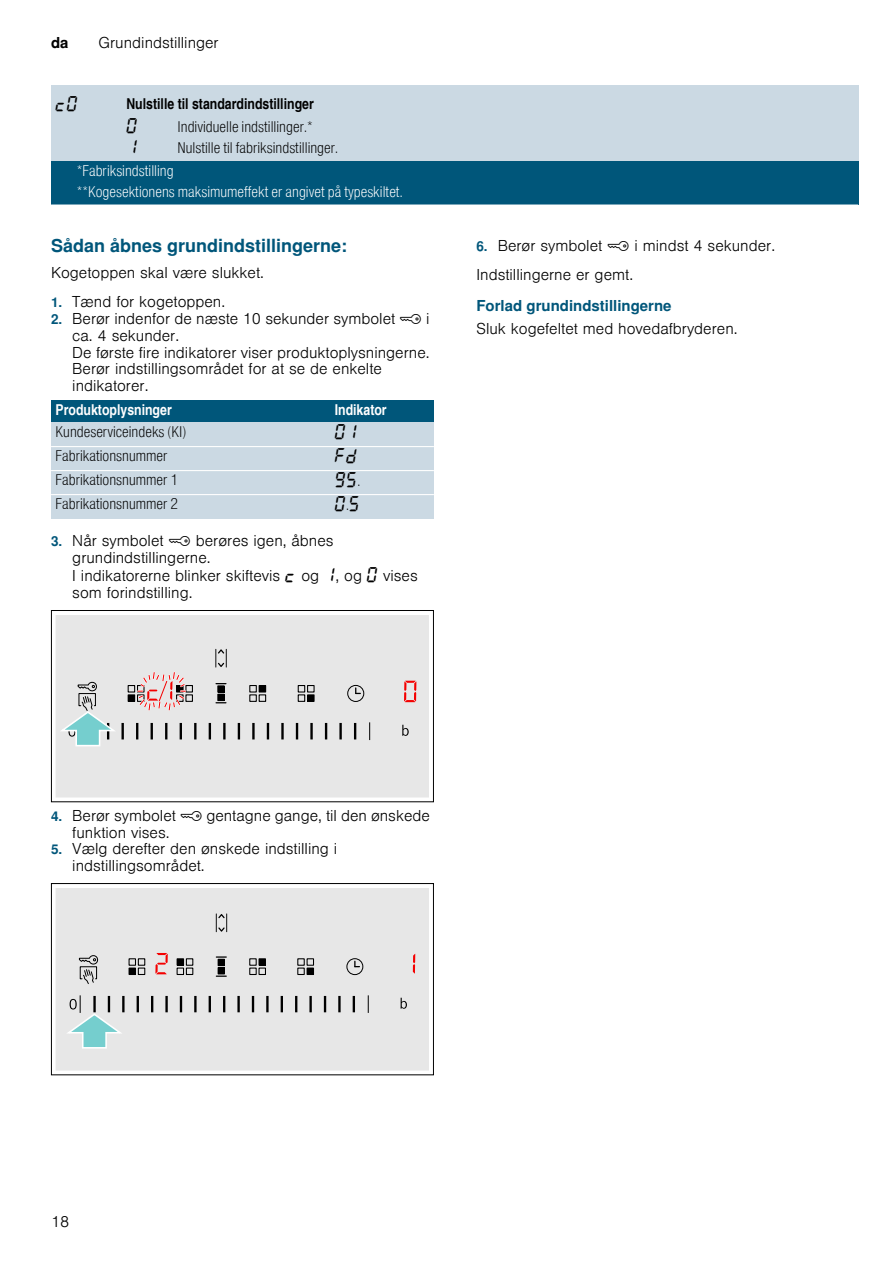
<style>
.page{position:relative;width:893px;height:1263px;background:#fff}
.page>*{position:absolute;margin:0;border:0;box-sizing:border-box;transform-origin:0 0}
.t1{font:700 18px "Nimbus San L";color:#00567a}
.t2{font:16.5px "BSH Symb All";color:#000}
.t3{font:300 15px/16.6px "Nimbus San L";color:#000}
.t4{font:15px "Nimbus San L Lig Con";color:#000}
.t5{font:15px/21px "Nimbus San L Lig Con";color:#fff}
.t6{font:15px "Nimbus San L Bol Con";color:#000}
.t7{font:15px "Nimbus San L Bol Con";color:#fff}
.t8{font:700 15px "Nimbus San L";color:#00567a}
.t9{font:700 15px "Nimbus San L";color:#000}
.s1{font-weight:700;font-size:13.5px;color:#00567a}
.s2{font-family:"BSH Symb PH1";font-weight:400;font-size:16.5px}
.s3{font-family:"Nimbus San L Lig Con";font-size:15px}
.s4{font-family:"BSH Symb All";font-weight:400;font-size:16.5px}
</style>
<div class="page">
<div style="left:51px;top:85px;width:71px;height:77px;background:#cbd9e3"></div>
<div style="left:122px;top:85px;width:736px;height:32px;background:#cbd9e3"></div>
<div style="left:122px;top:117px;width:736px;height:45px;background:#cbd9e3"></div>
<div style="left:51px;top:162px;width:807px;height:43px;background:#00567a"></div>
<hr style="left:51px;top:204px;width:807px;height:2px;background:#fff">
<div style="left:51px;top:400px;width:279px;height:23px;background:#00567a"></div>
<div style="left:330px;top:400px;width:104px;height:23px;background:#00567a"></div>
<div style="left:51px;top:423px;width:279px;height:24px;background:#cbd9e3"></div>
<div style="left:330px;top:423px;width:104px;height:24px;background:#cbd9e3"></div>
<div style="left:51px;top:447px;width:279px;height:24px;background:#cbd9e3"></div>
<div style="left:330px;top:447px;width:104px;height:24px;background:#cbd9e3"></div>
<div style="left:51px;top:471px;width:279px;height:24px;background:#cbd9e3"></div>
<div style="left:330px;top:471px;width:104px;height:24px;background:#cbd9e3"></div>
<div style="left:51px;top:495px;width:279px;height:24px;background:#cbd9e3"></div>
<div style="left:330px;top:495px;width:104px;height:24px;background:#cbd9e3"></div>
<hr style="left:51px;top:446px;width:383px;height:1px;background:#fff">
<hr style="left:51px;top:470px;width:383px;height:1px;background:#fff">
<hr style="left:51px;top:494px;width:383px;height:1px;background:#fff">
<div style="left:55px;top:615px;width:374px;height:183px;background:#e7e7e7"></div>
<div style="left:51px;top:610px;width:383px;height:192px;border:1px solid #000"></div>
<svg style="left:404px;top:681px;width:12px;height:21px"></svg>
<svg style="left:297px;top:684px;width:18px;height:18px"></svg>
<div style="left:347px;top:685px;width:17px;height:17px;border:1px solid #000;border-radius:50%"></div>
<svg style="left:355px;top:688px;width:5px;height:6px"></svg>
<svg style="left:249px;top:684px;width:18px;height:18px"></svg>
<svg style="left:127px;top:670px;width:66px;height:42px;background:#d4c0c0"></svg>
<svg style="left:216px;top:683px;width:10px;height:20px"></svg>
<div style="left:217px;top:685px;width:8px;height:8px;border:1px solid #000"></div>
<svg style="left:369px;top:722px;width:1px;height:18px"></svg>
<svg style="left:354px;top:723px;width:2px;height:16px"></svg>
<hr style="left:339px;top:723px;width:3px;height:16px;background:#000">
<svg style="left:325px;top:723px;width:2px;height:16px"></svg>
<hr style="left:310px;top:723px;width:3px;height:16px;background:#000">
<svg style="left:296px;top:723px;width:2px;height:16px"></svg>
<hr style="left:281px;top:723px;width:3px;height:16px;background:#000">
<svg style="left:267px;top:723px;width:2px;height:16px"></svg>
<svg style="left:252px;top:723px;width:2px;height:16px"></svg>
<svg style="left:238px;top:723px;width:2px;height:16px"></svg>
<svg style="left:223px;top:723px;width:2px;height:16px"></svg>
<svg style="left:209px;top:723px;width:2px;height:16px"></svg>
<svg style="left:194px;top:723px;width:2px;height:16px"></svg>
<svg style="left:180px;top:723px;width:2px;height:16px"></svg>
<svg style="left:165px;top:723px;width:2px;height:16px"></svg>
<hr style="left:150px;top:723px;width:3px;height:16px;background:#000">
<svg style="left:136px;top:723px;width:2px;height:16px"></svg>
<hr style="left:121px;top:723px;width:3px;height:16px;background:#000">
<svg style="left:402px;top:725px;width:6px;height:11px"></svg>
<svg style="left:57px;top:681px;width:61px;height:66px;background:#c9d9d9"></svg>
<svg style="left:214px;top:649px;width:19px;height:18px"></svg>
<div style="left:55px;top:888px;width:374px;height:183px;background:#e7e7e7"></div>
<div style="left:51px;top:883px;width:383px;height:192px;border:1px solid #000"></div>
<svg style="left:155px;top:953px;width:13px;height:21px"></svg>
<svg style="left:403px;top:953px;width:12px;height:21px"></svg>
<svg style="left:297px;top:958px;width:17px;height:17px"></svg>
<div style="left:346px;top:958px;width:17px;height:17px;border:1px solid #000;border-radius:50%"></div>
<svg style="left:354px;top:961px;width:5px;height:6px"></svg>
<svg style="left:128px;top:958px;width:18px;height:17px"></svg>
<svg style="left:249px;top:958px;width:17px;height:17px"></svg>
<svg style="left:176px;top:958px;width:18px;height:17px"></svg>
<svg style="left:78px;top:954px;width:21px;height:30px"></svg>
<svg style="left:216px;top:975px;width:10px;height:2px"></svg>
<svg style="left:216px;top:956px;width:10px;height:2px"></svg>
<div style="left:218px;top:967px;width:6px;height:7px;background:#000"></div>
<div style="left:218px;top:967px;width:7px;height:7px;border:1px solid #000"></div>
<div style="left:218px;top:959px;width:6px;height:7px;background:#000"></div>
<div style="left:218px;top:959px;width:7px;height:7px;border:1px solid #000"></div>
<svg style="left:368px;top:995px;width:1px;height:18px"></svg>
<hr style="left:352px;top:996px;width:3px;height:16px;background:#000">
<svg style="left:338px;top:996px;width:2px;height:16px"></svg>
<svg style="left:324px;top:996px;width:2px;height:16px"></svg>
<hr style="left:309px;top:996px;width:3px;height:16px;background:#000">
<svg style="left:295px;top:996px;width:2px;height:16px"></svg>
<svg style="left:281px;top:996px;width:2px;height:16px"></svg>
<svg style="left:266px;top:996px;width:2px;height:16px"></svg>
<svg style="left:252px;top:996px;width:2px;height:16px"></svg>
<hr style="left:237px;top:996px;width:3px;height:16px;background:#000">
<svg style="left:223px;top:996px;width:2px;height:16px"></svg>
<svg style="left:209px;top:996px;width:2px;height:16px"></svg>
<svg style="left:194px;top:996px;width:2px;height:16px"></svg>
<svg style="left:180px;top:996px;width:2px;height:16px"></svg>
<hr style="left:165px;top:996px;width:3px;height:16px;background:#000">
<svg style="left:151px;top:996px;width:2px;height:16px"></svg>
<svg style="left:400px;top:998px;width:7px;height:11px"></svg>
<svg style="left:64px;top:995px;width:80px;height:54px;background:#cad9d9"></svg>
<svg style="left:216px;top:913px;width:11px;height:19px"></svg>
<p class="t9" style="left:51px;top:34px;width:19px">da</p>
<p class="t3" style="left:99px;top:33px;width:122px">Grundindstillinger</p>
<p class="t2" style="left:56px;top:95px;width:24px">™‹</p>
<p class="t6" style="left:126px;top:94px;width:189px">Nulstille til standardindstillinger</p>
<p class="t2" style="left:126px;top:117px;width:13px">‹</p>
<p class="t4" style="left:177px;top:117px;width:137px">Individuelle indstillinger.*</p>
<p class="t2" style="left:126px;top:138px;width:13px">‚</p>
<p class="t4" style="left:177px;top:138px;width:162px">Nulstille til fabriksindstillinger.</p>
<p class="t5" style="left:77px;top:160px;width:327px">*Fabriksindstilling<br>**Kogesektionens maksimumeffekt er angivet på typeskiltet.</p>
<p class="t1" style="left:51px;top:234px;width:298px">Sådan åbnes grundindstillingerne:</p>
<p class="t3" style="left:51px;top:263px;width:214px">Kogetoppen skal være slukket.</p>
<p class="t3" style="left:51px;top:292px;width:176px"><span class="s1">1.</span> Tænd for kogetoppen.</p>
<p class="t3" style="left:72px;top:309px;width:359px;text-indent:-21px"><span class="s1">2.</span> Berør indenfor de næste 10 sekunder symbolet <span class="s2">'</span> i ca. 4 sekunder.<br>De første fire indikatorer viser produktoplysningerne.<br>Berør indstillingsområdet for at se de enkelte indikatorer.</p>
<p class="t7" style="left:56px;top:400px;width:118px">Produktoplysninger</p>
<p class="t7" style="left:335px;top:400px;width:53px">Indikator</p>
<p class="t4" style="left:56px;top:422px;width:132px">Kundeserviceindeks (KI)</p>
<p class="t2" style="left:335px;top:423px;width:24px">‹‚</p>
<p class="t4" style="left:56px;top:446px;width:113px">Fabrikationsnummer</p>
<p class="t2" style="left:335px;top:447px;width:24px">”š</p>
<p class="t4" style="left:56px;top:470px;width:124px">Fabrikationsnummer 1</p>
<p class="t2" style="left:335px;top:471px;width:27px">Š†<span class="s3">.</span></p>
<p class="t4" style="left:56px;top:494px;width:124px">Fabrikationsnummer 2</p>
<p class="t2" style="left:335px;top:495px;width:27px">‹<span class="s3">.</span>†</p>
<p class="t3" style="left:72px;top:531px;width:347px;line-height:17.1px;text-indent:-21px"><span class="s1">3.</span> Når symbolet <span class="s2">'</span> berøres igen, åbnes grundindstillingerne.<br>I indikatorerne blinker skiftevis <span class="s4">™</span> og <span class="s4">‚</span>, og <span class="s4">‹</span> vises som forindstilling.</p>
<p class="t3" style="left:476px;top:229px;width:300px;line-height:29px"><span class="s1">6.</span> Berør symbolet <span class="s2">'</span> i mindst 4 sekunder.<br>Indstillingerne er gemt.</p>
<p class="t8" style="left:476px;top:296px;width:197px">Forlad grundindstillingerne</p>
<p class="t3" style="left:476px;top:319px;width:262px">Sluk kogefeltet med hovedafbryderen.</p>
<p class="t3" style="left:72px;top:805px;width:359px;text-indent:-21px"><span class="s1">4.</span> Berør symbolet <span class="s2">'</span> gentagne gange, til den ønskede funktion vises.</p>
<p class="t3" style="left:72px;top:839px;width:266px;text-indent:-21px"><span class="s1">5.</span> Vælg derefter den ønskede indstilling i indstillingsområdet.</p>
<p class="t3" style="left:51px;top:1212px;width:20px">18</p>
</div>
